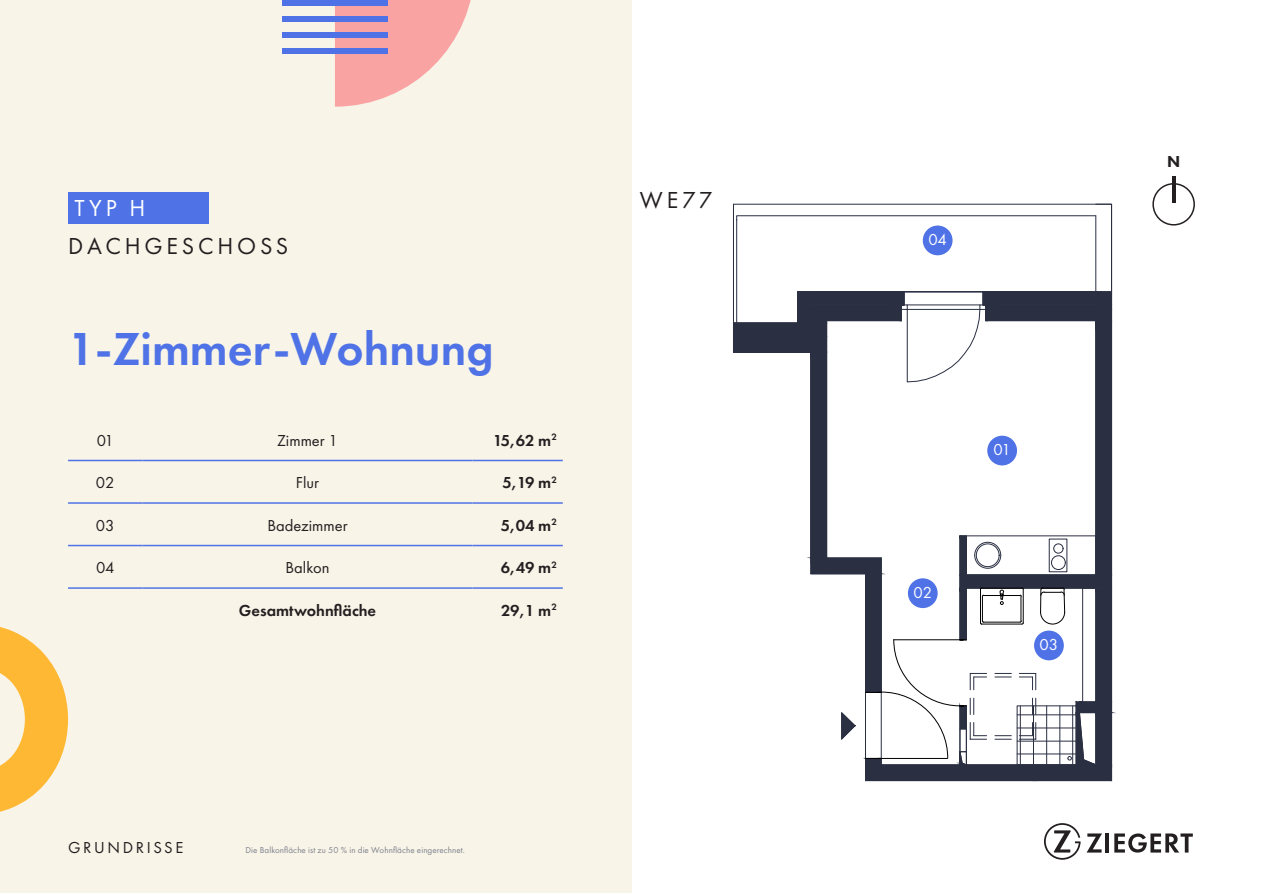
<style>
.page{position:relative;width:1263px;height:893px;background:#fff}
.page>*{position:absolute;margin:0;border:0;box-sizing:border-box;transform-origin:0 0}
.t1{font:600 48px "Futura PT";color:#4f73e6}
.t2{font:24px "Futura PT";letter-spacing:.16em;color:#231f20}
.t3{font:24px "Futura PT";color:#fff}
.t4{font:600 16.5px "Futura PT";color:#231f20}
.t5{font:16.5px "Futura PT";color:#231f20}
.t6{font:16.5px "Futura PT";letter-spacing:.16em;color:#231f20}
.t7{font:16.5px "Futura PT";letter-spacing:-.01em;color:#fff}
.t8{font:800 16.5px "Futura PT";color:#231f20}
.t9{font:9px "Futura PT";letter-spacing:.01em;color:#7f828e}
</style>
<div class="page">
<svg style="left:733px;top:204px;width:379px;height:577px"></svg>
<hr style="left:733px;top:323px;width:65px;height:1px;background:#2a2f42">
<div style="left:0;top:0;width:631px;height:893px;background:#f8f4e8"></div>
<div style="left:68px;top:193px;width:140px;height:31px;background:#4f73e6"></div>
<div style="left:1152px;top:183px;width:43px;height:43px;border:2px solid #231f20;border-radius:50%"></div>
<hr style="left:1172px;top:176px;width:4px;height:27px;background:#231f20">
<hr style="left:68px;top:460px;width:75px;height:1px;background:#4f73e6">
<hr style="left:143px;top:460px;width:329px;height:1px;background:#4f73e6">
<hr style="left:472px;top:460px;width:91px;height:1px;background:#4f73e6">
<hr style="left:68px;top:502px;width:75px;height:2px;background:#4f73e6">
<hr style="left:143px;top:502px;width:329px;height:2px;background:#4f73e6">
<hr style="left:472px;top:502px;width:91px;height:2px;background:#4f73e6">
<hr style="left:68px;top:545px;width:75px;height:1px;background:#4f73e6">
<hr style="left:143px;top:545px;width:329px;height:1px;background:#4f73e6">
<hr style="left:472px;top:545px;width:91px;height:1px;background:#4f73e6">
<hr style="left:68px;top:587px;width:75px;height:2px;background:#4f73e6">
<hr style="left:143px;top:587px;width:329px;height:2px;background:#4f73e6">
<hr style="left:472px;top:587px;width:91px;height:2px;background:#4f73e6">
<div style="left:987px;top:436px;width:30px;height:29px;background:#4f73e6;border-radius:50%"></div>
<div style="left:908px;top:578px;width:30px;height:30px;background:#4f73e6;border-radius:50%"></div>
<div style="left:923px;top:226px;width:29px;height:29px;background:#4f73e6;border-radius:50%"></div>
<div style="left:1034px;top:631px;width:30px;height:29px;background:#4f73e6;border-radius:50%"></div>
<svg style="left:335px;top:0;width:136px;height:107px"></svg>
<div style="left:335px;top:48px;width:52px;height:6px;background:#4f73e6"></div>
<div style="left:335px;top:32px;width:52px;height:6px;background:#4f73e6"></div>
<div style="left:335px;top:16px;width:52px;height:6px;background:#4f73e6"></div>
<div style="left:283px;top:48px;width:52px;height:6px;background:#4f73e6"></div>
<div style="left:283px;top:16px;width:52px;height:6px;background:#4f73e6"></div>
<div style="left:283px;top:32px;width:52px;height:6px;background:#4f73e6"></div>
<div style="left:283px;top:0;width:52px;height:6px;background:#4f73e6"></div>
<div style="left:335px;top:0;width:52px;height:6px;background:#4f73e6"></div>
<svg style="left:0;top:627px;width:68px;height:185px"></svg>
<svg style="left:1044px;top:823px;width:36px;height:37px"></svg>
<svg style="left:1087px;top:833px;width:15px;height:19px"></svg>
<hr style="left:1105px;top:833px;width:4px;height:19px;background:#231f20">
<svg style="left:1114px;top:833px;width:79px;height:20px"></svg>
<p class="t3" style="left:75px;top:194px;width:72px">TYP H</p>
<p class="t2" style="left:68px;top:232px;width:222px">DACHGESCHOSS</p>
<p class="t1" style="left:68px;top:319px;width:427px">1-Zimmer-Wohnung</p>
<p class="t5" style="left:97px;top:430px;width:19px">01</p>
<p class="t5" style="left:277px;top:430px;width:62px">Zimmer 1</p>
<p class="t4" style="left:493px;top:430px;width:65px">15,62 m<sup>2</sup></p>
<p class="t5" style="left:96px;top:473px;width:20px">02</p>
<p class="t5" style="left:296px;top:473px;width:25px">Flur</p>
<p class="t4" style="left:502px;top:472px;width:56px">5,19 m<sup>2</sup></p>
<p class="t5" style="left:96px;top:515px;width:20px">03</p>
<p class="t5" style="left:267px;top:515px;width:82px">Badezimmer</p>
<p class="t4" style="left:501px;top:515px;width:57px">5,04 m<sup>2</sup></p>
<p class="t5" style="left:96px;top:558px;width:20px">04</p>
<p class="t5" style="left:286px;top:558px;width:45px">Balkon</p>
<p class="t4" style="left:501px;top:557px;width:57px">6,49 m<sup>2</sup></p>
<p class="t4" style="left:239px;top:600px;width:139px">Gesamtwohnfläche</p>
<p class="t4" style="left:501px;top:600px;width:57px">29,1 m<sup>2</sup></p>
<p class="t2" style="left:640px;top:186px;width:74px">WE77</p>
<p class="t6" style="left:68px;top:838px;width:117px">GRUNDRISSE</p>
<p class="t9" style="left:245px;top:845px;width:221px">Die Balkonfläche ist zu 50 % in die Wohnfläche eingerechnet.</p>
<h3 class="t7" style="left:928px;top:230px;width:20px">04</h3>
<p class="t7" style="left:913px;top:583px;width:20px">02</p>
<p class="t7" style="left:994px;top:440px;width:19px">01</p>
<p class="t7" style="left:1039px;top:635px;width:20px">03</p>
<p class="t8" style="left:1167px;top:152px;width:15px">N</p>
</div>
